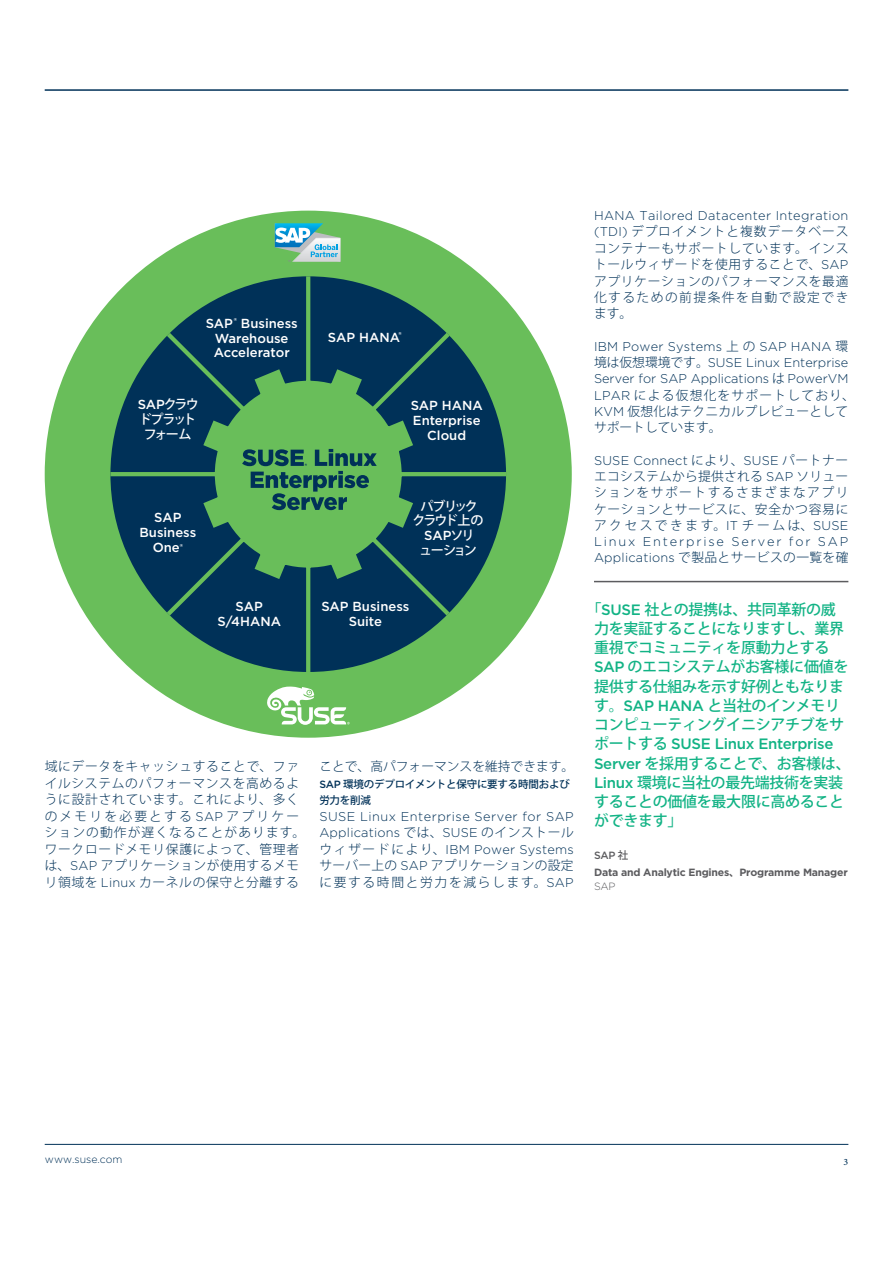
<style>
.page{position:relative;width:893px;height:1263px;background:#fff}
.page>*{position:absolute;margin:0;border:0;box-sizing:border-box;transform-origin:0 0}
.pull_quote_10_13-gre{font:500 15px/19.2px "Koz Go Pro";letter-spacing:-.02em;color:#12b385}
.body1{font:13.5px "Adobe Arabic";color:#003158}
.t1{font:500 13.05px/14.9px "Gotham";color:#fff;text-align:center}
.t2{font:13.05px/14.9px "Koz Go Pro Medium 90 msp RKSJ H";letter-spacing:-.13em;color:#fff;text-align:center}
.body_8_5_11{font:300 12.75px/16.5px "Koz Go Pro";letter-spacing:.055em;color:#003158;text-align:justify}
.body_8_5_11-2{font:300 12.75px/16.2px "Gotham";color:#003158}
.body_8_5_11-3{font:300 12.75px/16.5px "Gotham";letter-spacing:.02em;color:#003158;text-align:justify}
.body_8_5_11-4{font:300 12.75px "Koz Go Pro";color:#003158}
.quote_title_7_11_ita{font:700 10.5px "Gotham";letter-spacing:-.02em;color:#5c5c5f}
.subhead_caps_7_11{font:500 10.5px/16.5px "Koz Go Pro";letter-spacing:-.02em;color:#003158}
.caption_7_5pt{font:300 10.5px "Gotham";color:#003158}
.quote_name_7_11-grey{font:500 10.5px "Gotham";color:#5c5c5f}
.quote_company_7_9_5{font:300 10.5px "Gotham";color:#5c5c5f}
.s1{font-family:"Gotham";font-weight:500}
.s2{font-family:"Gotham"}
.s3{font-family:"Koz Go Pro"}
</style>
<div class="page">
<hr style="left:45px;top:89px;width:803px;height:2px;background:#003158">
<hr style="left:45px;top:1144px;width:803px;height:1px;background:#003158">
<hr style="left:594px;top:581px;width:254px;height:1px;background:#5c5c5f">
<div style="left:45px;top:211px;width:527px;height:527px;background:#69be5a;border-radius:50%"></div>
<svg style="left:106px;top:272px;width:404px;height:404px"></svg>
<svg style="left:206px;top:372px;width:204px;height:204px"></svg>
<svg style="left:275px;top:223px;width:65px;height:39px"></svg>
<svg style="left:267px;top:686px;width:83px;height:39px"></svg>
<p class="t1" style="left:206px;top:315px;width:93px">SAP<sup>®</sup> Business<br>Warehouse<br>Accelerator</p>
<p class="t2" style="left:138px;top:397px;width:63px"><span class="s1">SAP</span>クラウドプラットフォーム</p>
<p class="t1" style="left:139px;top:510px;width:58px">SAP<br>Business<br>One<sup>®</sup></p>
<p class="t1" style="left:217px;top:599px;width:65px">SAP<br>S/4HANA</p>
<p class="t1" style="left:328px;top:330px;width:75px">SAP HANA<sup>®</sup></p>
<p class="t1" style="left:411px;top:398px;width:74px">SAP HANA<br>Enterprise<br>Cloud</p>
<p class="t2" style="left:413px;top:499px;width:72px">パブリッククラウド上の<br><span class="s1">SAP</span>ソリ<br>ューション</p>
<p class="t1" style="left:321px;top:599px;width:89px">SAP Business<br>Suite</p>
<p class="body_8_5_11" style="left:45px;top:758px;width:262px;text-align:left">域にデータをキャッシュすることで、ファイルシステムのパフォーマンスを高めるように設計されています。これにより、多くのメモリを必要とする <span class="s2">SAP</span> アプリケーションの動作が遅くなることがあります。ワークロードメモリ保護によって、管理者は、<span class="s2">SAP</span> アプリケーションが使用するメモリ領域を <span class="s2">Linux</span> カーネルの保守と分離する</p>
<p class="body_8_5_11-4" style="left:319px;top:758px;width:256px">ことで、高パフォーマンスを維持できます。</p>
<p class="subhead_caps_7_11" style="left:319px;top:776px;width:252px"><span class="s2">SAP</span> 環境のデプロイメントと保守に要する時間および労力を削減</p>
<p class="body_8_5_11-3" style="left:319px;top:807px;width:256px">SUSE Linux Enterprise Server for SAP Applications <span class="s3">では、</span>SUSE <span class="s3">のインストールウィザードにより、</span>IBM Power Systems<span class="s3">サーバー上の</span> SAP <span class="s3">アプリケーションの設定に要する時間と労力を減らします。</span>SAP</p>
<p class="body_8_5_11" style="left:594px;top:207px;width:256px"><span class="s2">HANA Tailored Datacenter Integration (TDI)</span> デプロイメントと複数データベースコンテナーもサポートしています。インストールウィザードを使用することで、<span class="s2">SAP</span>アプリケーションのパフォーマンスを最適化するための前提条件を自動で設定できます。</p>
<p class="body_8_5_11-2" style="left:594px;top:338px;width:262px">IBM Power Systems <span class="s3">上の</span> SAP HANA <span class="s3">環境は仮想環境です。</span>SUSE Linux Enterprise<br>Server for SAP Applications <span class="s3">は</span> PowerVM<br>LPAR <span class="s3">による仮想化をサポートしており、<br></span>KVM <span class="s3">仮想化はテクニカルプレビューとしてサポートしています。</span></p>
<p class="body_8_5_11" style="left:594px;top:452px;width:256px"><span class="s2">SUSE Connect</span> により、<span class="s2">SUSE</span> パートナーエコシステムから提供される <span class="s2">SAP</span> ソリューションをサポートするさまざまなアプリケーションとサービスに、安全かつ容易にアクセスできます。<span class="s2">IT</span>チームは、<span class="s2">SUSE Linux Enterprise Server for SAP Applications</span> で製品とサービスの一覧を確</p>
<p class="pull_quote_10_13-gre" style="left:594px;top:600px;width:258px;text-indent:-8px">「<span class="s2">SUSE</span> 社との提携は、共同革新の威力を実証することになりますし、業界重視でコミュニティを原動力とする<br><span class="s2">SAP</span> のエコシステムがお客様に価値を提供する仕組みを示す好例ともなります。<span class="s2">SAP HANA</span> と当社のインメモリコンピューティングイニシアチブをサポートする <span class="s2">SUSE Linux Enterprise<br>Server</span> を採用することで、お客様は、<br><span class="s2">Linux</span> 環境に当社の最先端技術を実装することの価値を最大限に高めることができます」</p>
<p class="quote_name_7_11-grey" style="left:594px;top:849px;width:36px">SAP <span class="s3">社</span></p>
<p class="quote_title_7_11_ita" style="left:594px;top:866px;width:255px">Data and Analytic Engines<span class="s3">、</span>Programme Manager</p>
<p class="quote_company_7_9_5" style="left:594px;top:881px;width:23px">SAP</p>
<p class="caption_7_5pt" style="left:45px;top:1153px;width:79px">www.suse.com</p>
<p class="body1" style="left:843px;top:1152px;width:6px">3</p>
</div>
